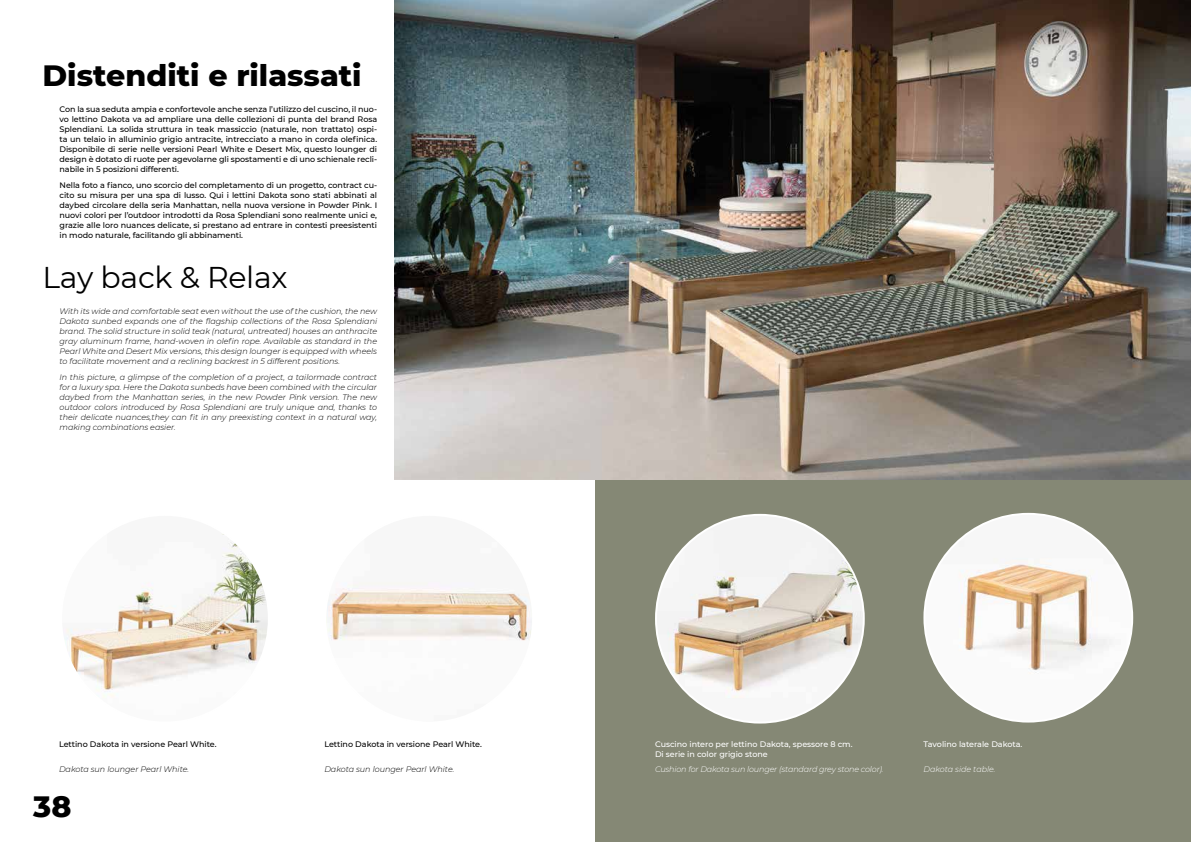
<style>
.page{position:relative;width:1191px;height:842px;background:#fff}
.page>*{position:absolute;margin:0;border:0;box-sizing:border-box;transform-origin:0 0}
.t1{font:800 30px "Montserrat";color:#000}
.t2{font:30px "Montserrat";letter-spacing:-.01em;color:#000}
.t3{font:500 8px/10px "Montserrat";letter-spacing:-.005em;color:#000;text-align:justify}
.t4{font:italic 300 8px/10px "Montserrat";color:#000;text-align:justify}
.t5{font:500 8px/10px "Montserrat";color:#fff}
.t6{font:italic 300 8px "Montserrat";letter-spacing:-.02em;color:#fff}
.t7{font:italic 300 8px "Montserrat";color:#fff}
</style>
<div class="page">
<div style="left:595px;top:0;width:596px;height:842px;background:#858875"></div>
<img style="left:394px;top:0;width:797px;height:479px">
<img style="left:656px;top:515px;width:207px;height:207px;border-radius:104px">
<img style="left:61px;top:515px;width:208px;height:207px;border-radius:104px">
<img style="left:924px;top:514px;width:208px;height:207px;border-radius:104px">
<img style="left:325px;top:515px;width:208px;height:207px;border-radius:104px">
<h1 class="t1" style="left:43px;top:53px;width:321px">Distenditi e rilassati</h1>
<p class="t3" style="left:60px;top:104px;width:319px">Con la sua seduta ampia e confortevole anche senza l’utilizzo del cuscino, il nuo&shy;vo lettino Dakota va ad ampliare una delle collezioni di punta del brand Rosa Splendiani. La solida struttura in teak massiccio (naturale, non trattato) ospi&shy;ta un telaio in alluminio grigio antracite, intrecciato a mano in corda olefinica.<br>Disponibile di serie nelle versioni Pearl White e Desert Mix, questo lounger di design è dotato di ruote per agevolarne gli spostamenti e di uno schienale recli&shy;nabile in 5 posizioni differenti.</p>
<p class="t3" style="left:60px;top:180px;width:319px">Nella foto a fianco, uno scorcio del completamento di un progetto, contract cu&shy;cito su misura per una spa di lusso. Qui i lettini Dakota sono stati abbinati al daybed circolare della seria Manhattan, nella nuova versione in Powder Pink. I nuovi colori per l’outdoor introdotti da Rosa Splendiani sono realmente unici e, grazie alle loro nuances delicate, si prestano ad entrare in contesti preesistenti in modo naturale, facilitando gli abbinamenti.</p>
<h1 class="t2" style="left:43px;top:257px;width:246px">Lay back &amp; Relax</h1>
<p class="t4" style="left:60px;top:306px;width:319px">With its wide and comfortable seat even without the use of the cushion, the new Dakota sunbed expands one of the flagship collections of the Rosa Splendiani brand. The solid structure in solid teak (natural, untreated) houses an anthracite gray aluminum frame, hand-woven in olefin rope. Available as standard in the Pearl White and Desert Mix versions, this design lounger is equipped with wheels to facilitate movement and a reclining backrest in 5 different positions.</p>
<p class="t4" style="left:60px;top:372px;width:319px">In this picture, a glimpse of the completion of a project, a tailormade contract for a luxury spa. Here the Dakota sunbeds have been combined with the circular daybed from the Manhattan series, in the new Powder Pink version. The new outdoor colors introduced by Rosa Splendiani are truly unique and, thanks to their delicate nuances,they can fit in any preexisting context in a natural way, making combinations easier.</p>
<p class="t3" style="left:59px;top:739px;width:159px">Lettino Dakota in versione Pearl White.</p>
<p class="t3" style="left:324px;top:739px;width:159px">Lettino Dakota in versione Pearl White.</p>
<p class="t5" style="left:655px;top:739px;width:199px">Cuscino intero per lettino Dakota, spessore 8 cm.<br>Di serie in color grigio stone</p>
<p class="t5" style="left:923px;top:739px;width:100px">Tavolino laterale Dakota.</p>
<p class="t4" style="left:59px;top:763px;width:131px">Dakota sun lounger Pearl White.</p>
<p class="t4" style="left:324px;top:763px;width:131px">Dakota sun lounger Pearl White.</p>
<p class="t6" style="left:655px;top:763px;width:230px">Cushion for Dakota sun lounger (standard grey stone color).</p>
<p class="t7" style="left:923px;top:763px;width:74px">Dakota side table.</p>
<h1 class="t1" style="left:33px;top:784px;width:40px">38</h1>
</div>
